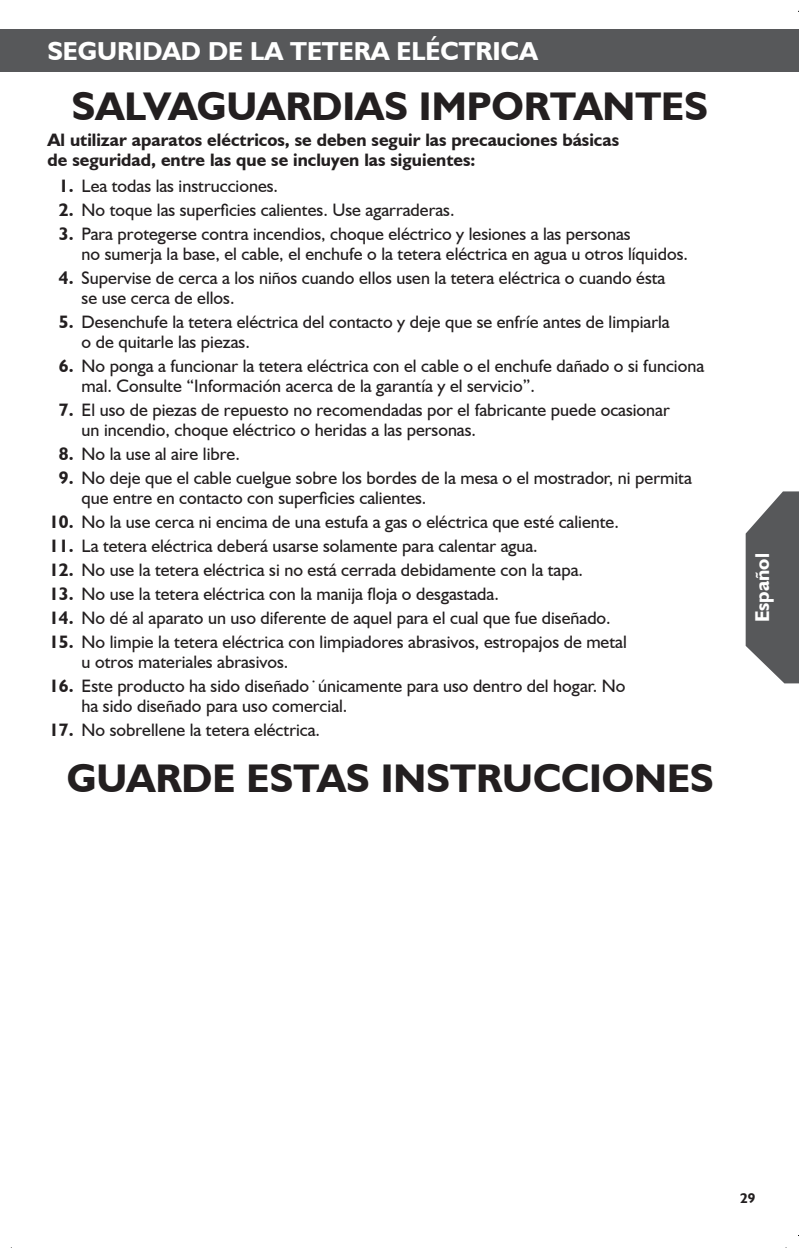
<style>
.page{position:relative;width:799px;height:1248px;background:#fff}
.page>*{position:absolute;margin:0;border:0;box-sizing:border-box;transform-origin:0 0}
.t1{font:700 40px "Humanist 521 BT";color:#231f20}
.t2{font:700 26px "Humanist 521 BT";color:#fff}
.t3{font:700 20px "Humanist 521 BT";color:#fff}
.t4{font:18px/20px "Humanist 521 BT";color:#231f20}
.t5{font:700 18px/20px "Humanist 521 BT";color:#231f20}
.t6{font:700 14px "Humanist 521 BT";color:#231f20}
.s1{font-weight:700}
</style>
<div class="page">
<div style="left:0;top:29px;width:798px;height:42px;background:#57585a"></div>
<svg style="left:745px;top:491px;width:54px;height:192px"></svg>
<h2 class="t2" style="left:47px;top:35px;width:18px">seguridad</h2>
<h2 class="t2" style="left:208px;top:35px;width:100px">delatetera</h2>
<h2 class="t2" style="left:396px;top:35px;width:17px">eléctrica</h2>
<h1 class="t1" style="left:72px;top:81px;width:637px">SALVAGUARDIAS IMPORTANTES</h1>
<p class="t5" style="left:48px;top:129px;width:573px">Al utilizar aparatos eléctricos, se deben seguir las precauciones básicas de seguridad, entre las que se incluyen las siguientes:</p>
<p class="t4" style="left:59px;top:175px;width:221px"><span class="s1">1.</span> Lea todas las instrucciones.</p>
<p class="t4" style="left:59px;top:199px;width:397px"><span class="s1">2.</span> No toque las superficies calientes. Use agarraderas.</p>
<p class="t4" style="left:82px;top:223px;width:607px;text-indent:-23px"><span class="s1">3.</span> Para protegerse contra incendios, choque eléctrico y lesiones a las personas<br>no sumerja la base, el cable, el enchufe o la tetera eléctrica en agua u otros líquidos.</p>
<p class="t4" style="left:82px;top:267px;width:585px;text-indent:-23px"><span class="s1">4.</span> Supervise de cerca a los niños cuando ellos usen la tetera eléctrica o cuando ésta se use cerca de ellos.</p>
<p class="t4" style="left:82px;top:311px;width:589px;text-indent:-23px"><span class="s1">5.</span> Desenchufe la tetera eléctrica del contacto y deje que se enfríe antes de limpiarla o de quitarle las piezas.</p>
<p class="t4" style="left:82px;top:355px;width:623px;text-indent:-23px"><span class="s1">6.</span> No ponga a funcionar la tetera eléctrica con el cable o el enchufe dañado o si funciona mal. Consulte “Información acerca de la garantía y el servicio”.</p>
<p class="t4" style="left:82px;top:399px;width:589px;text-indent:-23px"><span class="s1">7.</span> El uso de piezas de repuesto no recomendadas por el fabricante puede ocasionar un incendio, choque eléctrico o heridas a las personas.</p>
<p class="t4" style="left:59px;top:443px;width:182px"><span class="s1">8.</span> No la use al aire libre.</p>
<p class="t4" style="left:82px;top:467px;width:611px;text-indent:-23px"><span class="s1">9.</span> No deje que el cable cuelgue sobre los bordes de la mesa o el mostrador, ni permita que entre en contacto con superficies calientes.</p>
<p class="t4" style="left:49px;top:511px;width:571px"><span class="s1">10.</span> No la use cerca ni encima de una estufa a gas o eléctrica que esté caliente.</p>
<p class="t4" style="left:49px;top:535px;width:490px"><span class="s1">11.</span> La tetera eléctrica deberá usarse solamente para calentar agua.</p>
<p class="t4" style="left:49px;top:559px;width:535px"><span class="s1">12.</span> No use la tetera eléctrica si no está cerrada debidamente con la tapa.</p>
<p class="t4" style="left:49px;top:583px;width:451px"><span class="s1">13.</span> No use la tetera eléctrica con la manija floja o desgastada.</p>
<p class="t4" style="left:49px;top:607px;width:563px"><span class="s1">14.</span> No dé al aparato un uso diferente de aquel para el cual que fue diseñado.</p>
<p class="t4" style="left:82px;top:631px;width:546px;text-indent:-33px"><span class="s1">15.</span> No limpie la tetera eléctrica con limpiadores abrasivos, estropajos de metal u otros materiales abrasivos.</p>
<p class="t4" style="left:82px;top:675px;width:545px;text-indent:-33px"><span class="s1">16.</span> Este producto ha sido diseñado˙únicamente para uso dentro del hogar. No ha sido diseñado para uso comercial.</p>
<p class="t4" style="left:49px;top:719px;width:272px"><span class="s1">17.</span> No sobrellene la tetera eléctrica.</p>
<h1 class="t1" style="left:67px;top:753px;width:648px">GUARDE ESTAS INSTRUCCIONES</h1>
<p class="t3" style="left:749px;top:622px;width:70px;rotate:-90deg">Español</p>
<p class="t6" style="left:739px;top:1189px;width:17px">29</p>
</div>
